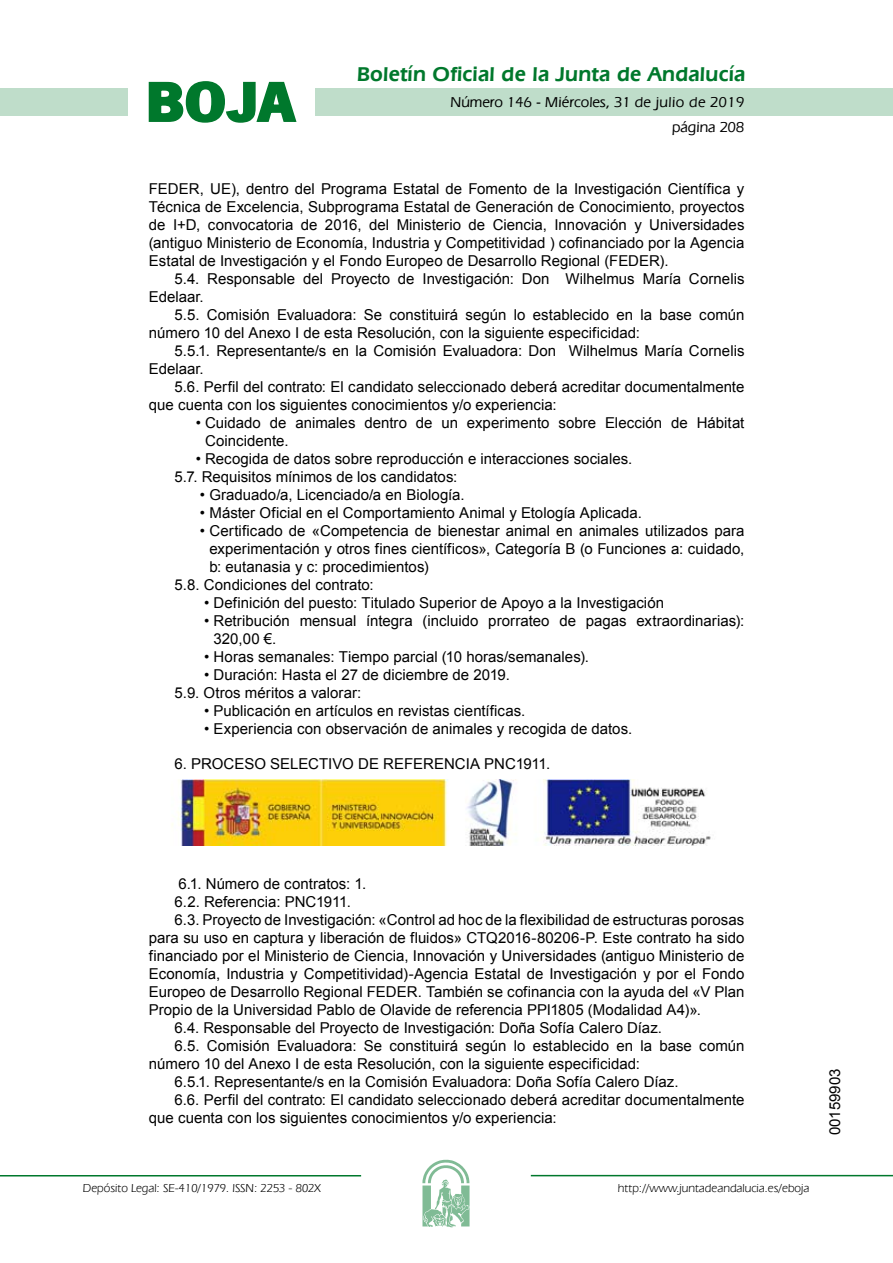
<style>
.page{position:relative;width:893px;height:1263px;background:#fff}
.page>*{position:absolute;margin:0;border:0;box-sizing:border-box;transform-origin:0 0}
.t1{font:700 57.75px "News Got T";color:#00782c;scale:1.14 1}
.t2{font:600 21px "Eras IT Cby BT";letter-spacing:.01em;color:#00782c}
.t3{font:15px/18px "Arial";color:#000}
.t4{font:500 15px/24.5px "Eras IT Cby BT";color:#000;text-align:right}
.t5{font:12px "Eras IT Cby BT";color:#000}
</style>
<div class="page">
<div style="left:315px;top:88px;width:577px;height:28px;background:#bfddca"></div>
<div style="left:0;top:88px;width:128px;height:28px;background:#bfddca"></div>
<hr style="left:0;top:1175px;width:361px;height:2px;background:#00782c">
<svg style="left:422px;top:1159px;width:47px;height:68px"></svg>
<hr style="left:531px;top:1175px;width:361px;height:1px;background:#00782c">
<svg style="left:148px;top:81px;width:149px;height:42px"></svg>
<img style="left:172px;top:780px;width:539px;height:66px">
<h1 class="t1" style="left:145px;top:68px;width:133px">BOJA</h1>
<h2 class="t2" style="left:357px;top:62px;width:390px">Boletín Oficial de la Junta de Andalucía</h2>
<p class="t4" style="left:450px;top:90px;width:295px">Número 146 - Miércoles, 31 de julio de 2019 página 208</p>
<p class="t3" style="left:149px;top:180px;width:597px;text-align:justify">FEDER, UE), dentro del Programa Estatal de Fomento de la Investigación Científica y Técnica de Excelencia, Subprograma Estatal de Generación de Conocimiento, proyectos de I+D, convocatoria de 2016, del M inisterio de Ciencia, Innovación y Universidades (antiguo M inisterio de Economía, Industria y Competitividad ) cofinanciado por la Agencia Estatal de Investigación y el Fondo Europeo de Desarrollo Regional (FEDER).</p>
<p class="t3" style="left:149px;top:270px;width:597px;text-indent:26px">5.4. Responsable del Proyecto de Investigación: Don Wilhelmus María Cornelis<br>Edelaar.</p>
<p class="t3" style="left:149px;top:306px;width:597px;text-indent:26px">5.5. Comisión Evaluadora: Se constituirá según lo establecido en la base común número 10 del Anexo I de esta Resolución, con la siguiente especificidad:</p>
<p class="t3" style="left:149px;top:342px;width:597px;text-indent:26px">5.5.1. Representante/s en la Comisión Evaluadora: Don Wilhelmus María Cornelis<br>Edelaar.</p>
<p class="t3" style="left:149px;top:378px;width:597px;text-indent:26px">5.6. Perfil del contrato: El candidato seleccionado deberá acreditar documentalmente que cuenta con los siguientes conocimientos y/o experiencia:</p>
<p class="t3" style="left:205px;top:414px;width:541px;text-indent:-9px">• Cuidado de animales dentro de un experimento sobre Elección de Hábitat<br>Coincidente.</p>
<p class="t3" style="left:174px;top:450px;width:459px;text-indent:21px">• Recogida de datos sobre reproducción e interacciones sociales.<br>5.7. Requisitos mínimos de los candidatos:</p>
<p class="t3" style="left:200px;top:486px;width:266px">• Graduado/a, Licenciado/a en Biología.</p>
<p class="t3" style="left:200px;top:504px;width:443px">• Máster Oficial en el Comportamiento Animal y Etología Aplicada.</p>
<p class="t3" style="left:200px;top:522px;width:546px">• Certificado de «Competencia de bienestar animal en animales utilizados para</p>
<p class="t3" style="left:209px;top:540px;width:536px">experimentación y otros fines científicos», Categoría B (o Funciones a: cuidado,</p>
<p class="t3" style="left:209px;top:558px;width:221px">b: eutanasia y c: procedimientos)</p>
<p class="t3" style="left:174px;top:576px;width:201px">5.8. Condiciones del contrato:</p>
<p class="t3" style="left:204px;top:594px;width:461px">• Definición del puesto: Titulado Superior de Apoyo a la Investigación</p>
<p class="t3" style="left:214px;top:612px;width:532px;text-indent:-9px">• Retribución mensual íntegra (incluido prorrateo de pagas extraordinarias):<br>320,00 €.</p>
<p class="t3" style="left:204px;top:648px;width:386px">• Horas semanales: Tiempo parcial (10 horas/semanales).</p>
<p class="t3" style="left:174px;top:666px;width:337px;text-indent:30px">• Duración: Hasta el 27 de diciembre de 2019.<br>5.9. Otros méritos a valorar:</p>
<p class="t3" style="left:204px;top:702px;width:322px">• Publicación en artículos en revistas científicas.</p>
<p class="t3" style="left:204px;top:720px;width:429px">• Experiencia con observación de animales y recogida de datos.</p>
<p class="t3" style="left:174px;top:755px;width:377px">6. PROCESO SELECTIVO DE REFERENCIA PNC1911.</p>
<p class="t3" style="left:179px;top:875px;width:189px">6.1. Número de contratos: 1.</p>
<p class="t3" style="left:174px;top:893px;width:178px">6.2. Referencia: PNC1911.</p>
<p class="t3" style="left:174px;top:911px;width:571px">6.3. Proyecto de Investigación: «Control ad hoc de la flexibilidad de estructuras porosas</p>
<p class="t3" style="left:149px;top:929px;width:597px">para su uso en captura y liberación de fluidos» CTQ2016-80206-P. Este contrato ha sido</p>
<p class="t3" style="left:149px;top:947px;width:597px">financiado por el M inisterio de Ciencia, Innovación y Universidades (antiguo M inisterio de</p>
<p class="t3" style="left:149px;top:965px;width:597px">Economía, Industria y Competitividad)-Agencia Estatal de Investigación y por el Fondo</p>
<p class="t3" style="left:149px;top:983px;width:597px">Europeo de Desarrollo Regional FEDER. También se cofinancia con la ayuda del «V Plan</p>
<p class="t3" style="left:149px;top:1001px;width:553px">Propio de la Universidad Pablo de Olavide de referencia PPI1805 (Modalidad A4)».</p>
<p class="t3" style="left:174px;top:1019px;width:489px">6.4. Responsable del Proyecto de Investigación: Doña Sofía Calero Díaz.</p>
<p class="t3" style="left:174px;top:1037px;width:571px">6.5. Comisión Evaluadora: Se constituirá según lo establecido en la base común</p>
<p class="t3" style="left:149px;top:1055px;width:492px">número 10 del Anexo I de esta Resolución, con la siguiente especificidad:</p>
<p class="t3" style="left:174px;top:1073px;width:505px">6.5.1. Representante/s en la Comisión Evaluadora: Doña Sofía Calero Díaz.</p>
<p class="t3" style="left:174px;top:1091px;width:571px">6.6. Perfil del contrato: El candidato seleccionado deberá acreditar documentalmente</p>
<p class="t3" style="left:149px;top:1109px;width:409px">que cuenta con los siguientes conocimientos y/o experiencia:</p>
<p class="t5" style="left:83px;top:1181px;width:239px">Depósito Legal: SE-410/1979. ISSN: 2253 - 802X</p>
<p class="t5" style="left:618px;top:1181px;width:193px">http://www.juntadeandalucia.es/eboja</p>
<p class="t3" style="left:826px;top:1135px;width:68px;rotate:-90deg">00159903</p>
</div>
